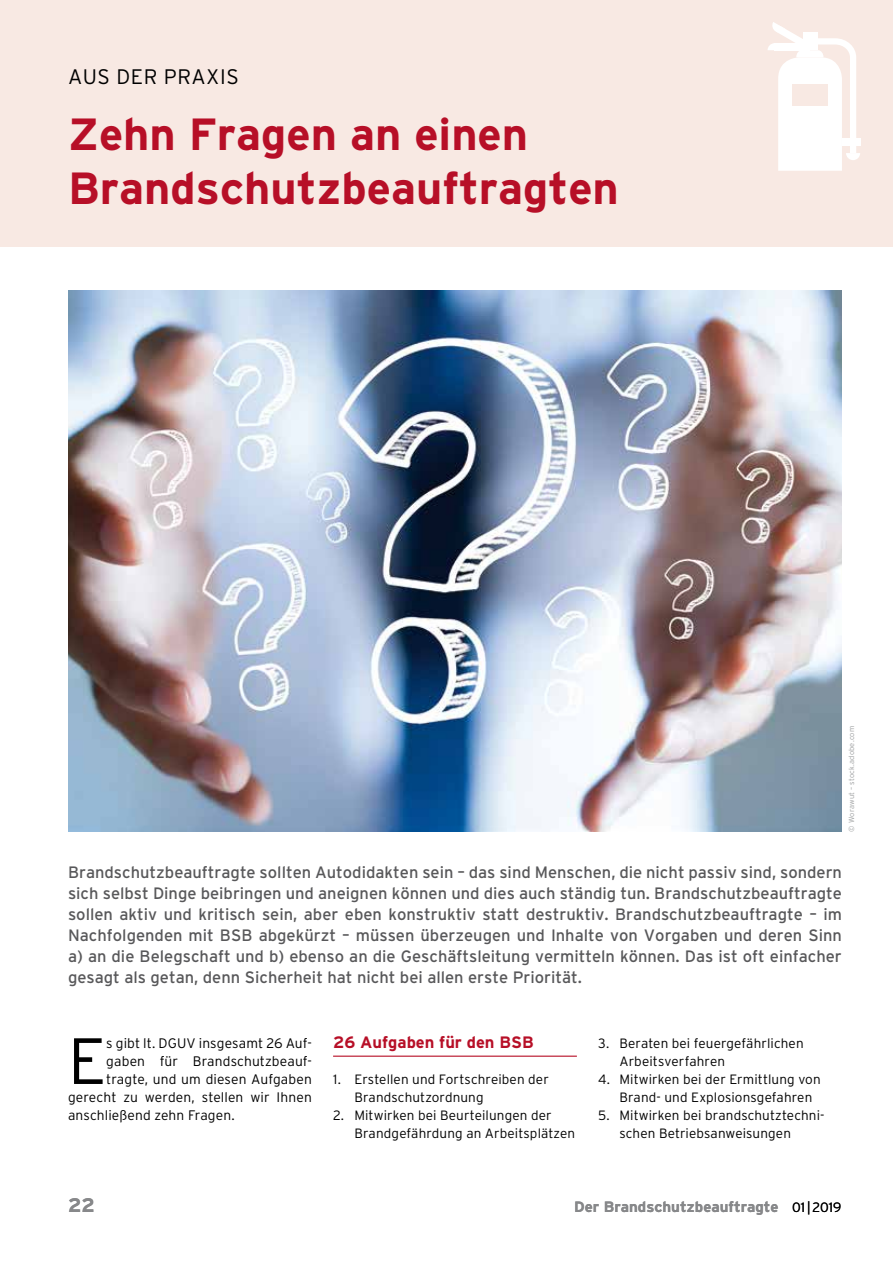
<style>
.page{position:relative;width:893px;height:1263px;background:#fff}
.page>*{position:absolute;margin:0;border:0;box-sizing:border-box;transform-origin:0 0}
.t1{font:65.25px "Interstate CV Light";color:#000}
.t2{font:700 45px/54px "Interstate CV";color:#b70f27}
.t3{font:21px "Interstate CV Light";letter-spacing:.025em;color:#000}
.t4{font:700 19.5px "Interstate CV";color:#87888a}
.t5{font:16.5px/21px "Interstate CV";color:#58585a;text-align:justify}
.t6{font:700 16.5px "Interstate CV";color:#b70f27}
.t7{font:700 15px "Interstate CV";color:#87888a}
.t8{font:13.8px "Interstate CV Light";letter-spacing:.01em;color:#000}
.t9{font:13.5px/18px "Interstate CV Light";letter-spacing:.01em;color:#000}
.t10{font:7.5px "Interstate CV Light";letter-spacing:.02em;color:#9c9e9f}
.s1{font-family:"Interstate CV Light";font-weight:400;font-size:13.5px;color:#000}
</style>
<div class="page">
<hr style="left:333px;top:1055px;width:244px;height:2px;background:#b70f27">
<div style="left:0;top:0;width:893px;height:247px;background:#f8e9e3"></div>
<svg style="left:767px;top:22px;width:93px;height:149px"></svg>
<div style="left:792px;top:84px;width:36px;height:22px;background:#f8e9e3"></div>
<img style="left:68px;top:290px;width:774px;height:542px">
<p class="t3" style="left:68px;top:64px;width:172px">AUS DER PRAXIS</p>
<h2 class="t2" style="left:68px;top:107px;width:552px">Zehn Fragen an einen<br>Brandschutzbeauftragten</h2>
<p class="t10" style="left:847px;top:832px;width:108px;rotate:-90deg">© Worawut – stock.adobe.com</p>
<p class="t5" style="left:68px;top:862px;width:775px">Brandschutzbeauftragte sollten Autodidakten sein – das sind Menschen, die nicht passiv sind, sondern sich selbst Dinge beibringen und aneignen können und dies auch ständig tun. Brandschutzbeauftragte sollen aktiv und kritisch sein, aber eben konstruktiv statt destruktiv. Brandschutzbeauftragte – im Nachfolgenden mit BSB abgekürzt – müssen überzeugen und Inhalte von Vorgaben und deren Sinn a) an die Belegschaft und b) ebenso an die Geschäftsleitung vermitteln können. Das ist oft einfacher gesagt als getan, denn Sicherheit hat nicht bei allen erste Priorität.</p>
<h1 class="t1" style="left:68px;top:1024px;width:40px">E</h1>
<p class="t8" style="left:106px;top:1035px;width:207px">s gibt lt. DGUV insgesamt 26 Auf-</p>
<p class="t8" style="left:106px;top:1053px;width:207px">gaben für Brandschutzbeauf-</p>
<p class="t8" style="left:106px;top:1071px;width:207px">tragte, und um diesen Aufgaben</p>
<p class="t8" style="left:68px;top:1089px;width:245px">gerecht zu werden, stellen wir Ihnen</p>
<p class="t8" style="left:68px;top:1107px;width:168px">anschließend zehn Fragen.</p>
<p class="t6" style="left:333px;top:1033px;width:202px">26 Aufgaben für den BSB</p>
<p class="t9" style="left:354px;top:1070px;width:196px;text-indent:-21px">1. Erstellen und Fortschreiben der<br>Brandschutzordnung</p>
<p class="t9" style="left:354px;top:1106px;width:222px;text-indent:-21px">2. Mitwirken bei Beurteilungen der<br>Brandgefährdung an Arbeitsplätzen</p>
<p class="t9" style="left:619px;top:1034px;width:186px;text-indent:-21px">3. Beraten bei feuergefährlichen<br>Arbeitsverfahren</p>
<p class="t9" style="left:619px;top:1070px;width:203px;text-indent:-21px">4. Mitwirken bei der Ermittlung von<br>Brand- und Explosionsgefahren</p>
<p class="t9" style="left:619px;top:1106px;width:207px;text-indent:-21px">5. Mitwirken bei brandschutztechni&shy;schen Betriebsanweisungen</p>
<p class="t4" style="left:68px;top:1194px;width:28px">22</p>
<p class="t7" style="left:574px;top:1198px;width:268px">Der Brandschutzbeauftragte <span class="s1">01|2019</span></p>
</div>
